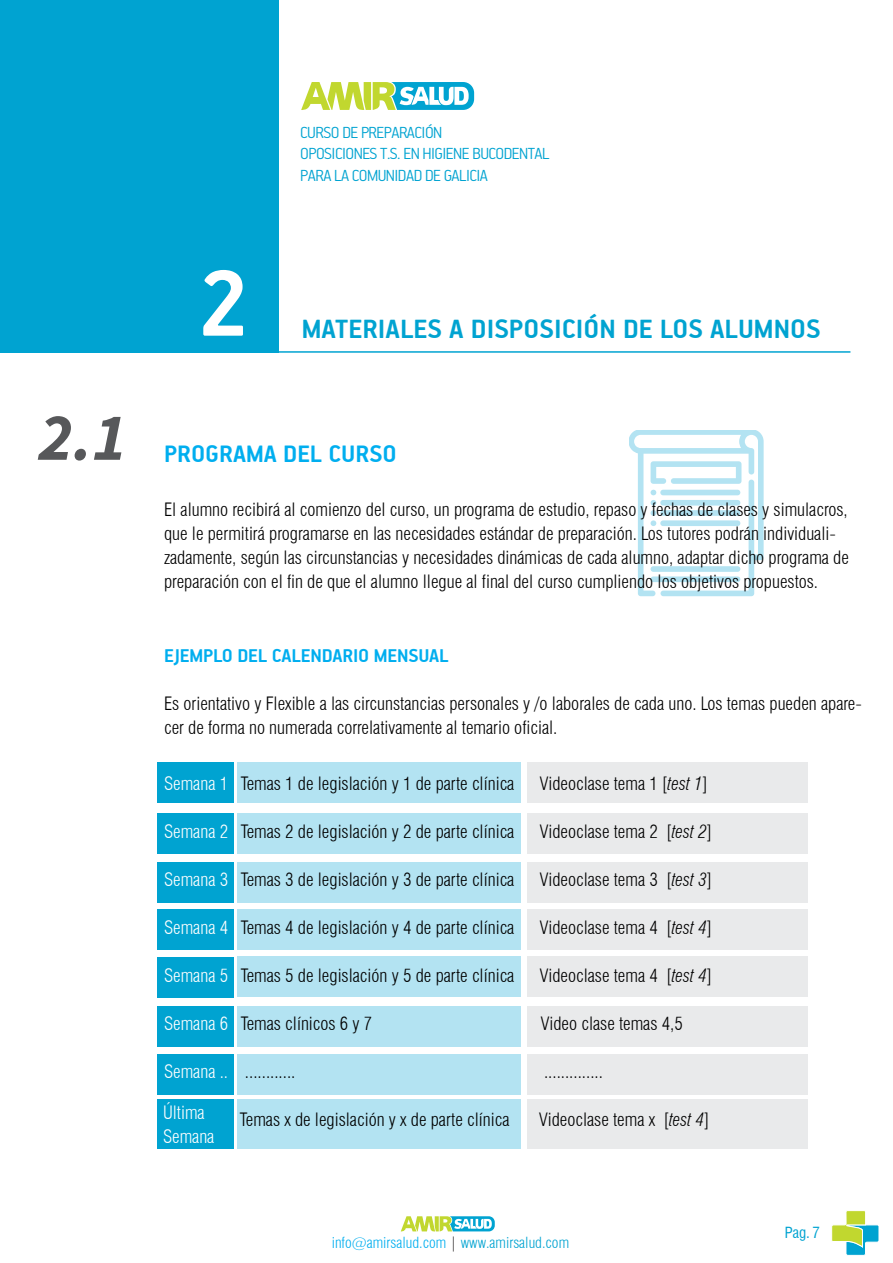
<style>
.page{position:relative;width:893px;height:1263px;background:#fff}
.page>*{position:absolute;margin:0;border:0;box-sizing:border-box;transform-origin:0 0}
.t1{font:700 105px "PF Handbook Pro";color:#fff}
.t2{font:italic 700 67.5px "Source Sans Pro";color:#57585a}
.t3{font:700 30px "PF Handbook Pro";color:#00a3d1}
.t4{font:700 27px "PF Handbook Pro";color:#00aeef}
.t5{font:700 21px "PF Handbook Pro";letter-spacing:-.01em;color:#00aeef}
.t6{font:300 condensed 18px/24px "Swiss 721 BT";color:#000}
.t7{font:300 18px "PF Handbook W01";letter-spacing:-.03em;color:#00a3d1}
.t8{font:300 condensed 18px "Swiss 721 BT";color:#fff}
.t9{font:300 condensed 15px "Swiss 721 BT";color:#00aeef}
.t10{font:condensed 15px "Swiss 721 BT";color:#00a3d1}
.s1{color:#fff}
.s2{font-style:italic}
.s3{color:#231f20}
.s4{color:#00a3d1}
</style>
<div class="page">
<svg style="left:401px;top:1216px;width:94px;height:16px"></svg>
<svg style="left:831px;top:1210px;width:48px;height:46px"></svg>
<div style="left:0;top:0;width:278px;height:352px;background:#00a3d1"></div>
<hr style="left:0;top:351px;width:850px;height:2px;background:#00a3d1">
<svg style="left:301px;top:82px;width:173px;height:28px"></svg>
<div style="left:157px;top:762px;width:76px;height:40px;background:#00a3d1"></div>
<div style="left:237px;top:762px;width:284px;height:40px;background:#b3e3f2"></div>
<div style="left:237px;top:813px;width:284px;height:40px;background:#b3e3f2"></div>
<div style="left:237px;top:862px;width:284px;height:40px;background:#b3e3f2"></div>
<div style="left:237px;top:909px;width:284px;height:40px;background:#b3e3f2"></div>
<div style="left:237px;top:956px;width:284px;height:40px;background:#b3e3f2"></div>
<div style="left:237px;top:1006px;width:284px;height:40px;background:#b3e3f2"></div>
<div style="left:237px;top:1054px;width:284px;height:41px;background:#b3e3f2"></div>
<div style="left:237px;top:1099px;width:284px;height:50px;background:#b3e3f2"></div>
<div style="left:527px;top:762px;width:280px;height:40px;background:#e9eaeb"></div>
<div style="left:527px;top:813px;width:280px;height:40px;background:#e9eaeb"></div>
<div style="left:527px;top:862px;width:280px;height:40px;background:#e9eaeb"></div>
<div style="left:527px;top:909px;width:280px;height:40px;background:#e9eaeb"></div>
<div style="left:527px;top:956px;width:280px;height:40px;background:#e9eaeb"></div>
<div style="left:527px;top:1006px;width:280px;height:40px;background:#e9eaeb"></div>
<div style="left:527px;top:1054px;width:280px;height:41px;background:#e9eaeb"></div>
<div style="left:527px;top:1099px;width:280px;height:50px;background:#e9eaeb"></div>
<div style="left:157px;top:813px;width:76px;height:40px;background:#00a3d1"></div>
<div style="left:157px;top:862px;width:76px;height:40px;background:#00a3d1"></div>
<div style="left:157px;top:909px;width:76px;height:40px;background:#00a3d1"></div>
<div style="left:157px;top:957px;width:76px;height:40px;background:#00a3d1"></div>
<div style="left:157px;top:1006px;width:76px;height:40px;background:#00a3d1"></div>
<div style="left:157px;top:1099px;width:76px;height:50px;background:#00a3d1"></div>
<div style="left:157px;top:1054px;width:76px;height:41px;background:#00a3d1"></div>
<svg style="left:630px;top:431px;width:134px;height:165px"></svg>
<p class="t2" style="left:39px;top:392px;width:90px">2.1</p>
<p class="t1" style="left:198px;top:240px;width:54px">2</p>
<p class="t7" style="left:300px;top:123px;width:144px">CURSO DE PREPARACIÓN</p>
<p class="t7" style="left:300px;top:145px;width:251px">OPOSICIONES T.S. EN HIGIENE BUCODENTAL</p>
<p class="t7" style="left:300px;top:166px;width:189px">PARA LA COMUNIDAD DE GALICIA</p>
<p class="t3" style="left:302px;top:310px;width:520px">MATERIALES A DISPOSICIÓN DE LOS ALUMNOS</p>
<p class="t4" style="left:164px;top:437px;width:234px">PROGRAMA DEL CURSO</p>
<p class="t6" style="left:164px;top:498px;width:686px">El alumno recibirá al comienzo del curso, un programa de estudio, repaso y fechas de clases y simulacros, que le permitirá programarse en las necesidades estándar de preparación. Los tutores podrán individuali&shy;zadamente, según las circunstancias y necesidades dinámicas de cada alumno, adaptar dicho programa de preparación con el fin de que el alumno llegue al final del curso cumpliendo los objetivos propuestos.</p>
<p class="t5" style="left:164px;top:642px;width:286px">EJEMPLO DEL CALENDARIO MENSUAL</p>
<p class="t6" style="left:164px;top:691px;width:699px">Es orientativo y Flexible a las circunstancias personales y /o laborales de cada uno. Los temas pueden apare&shy;cer de forma no numerada correlativamente al temario oficial.</p>
<p class="t6" style="left:164px;top:771px;width:352px"><span class="s1">Semana 1</span> Temas 1 de legislación y 1 de parte clínica</p>
<p class="t6" style="left:540px;top:771px;width:170px">Videoclase tema 1 [<span class="s2">test 1</span>]</p>
<p class="t6" style="left:164px;top:819px;width:352px"><span class="s1">Semana 2</span> Temas 2 de legislación y 2 de parte clínica</p>
<p class="t6" style="left:540px;top:819px;width:174px">Videoclase tema 2 [<span class="s2">test 2</span>]</p>
<p class="t6" style="left:164px;top:867px;width:352px"><span class="s1">Semana 3</span> Temas 3 de legislación y 3 de parte clínica</p>
<p class="t6" style="left:540px;top:867px;width:174px">Videoclase tema 3 [<span class="s2">test 3</span>]</p>
<p class="t6" style="left:164px;top:915px;width:352px"><span class="s1">Semana 4</span> Temas 4 de legislación y 4 de parte clínica</p>
<p class="t6" style="left:540px;top:915px;width:174px">Videoclase tema 4 [<span class="s2">test 4</span>]</p>
<p class="t6" style="left:164px;top:963px;width:352px"><span class="s1">Semana 5</span> Temas 5 de legislación y 5 de parte clínica</p>
<p class="t6" style="left:540px;top:963px;width:174px">Videoclase tema 4 [<span class="s2">test 4</span>]</p>
<p class="t6" style="left:164px;top:1011px;width:210px"><span class="s1">Semana 6</span> Temas clínicos 6 y 7</p>
<p class="t6" style="left:541px;top:1011px;width:143px">Video clase temas 4,5</p>
<p class="t6" style="left:164px;top:1059px;width:133px"><span class="s1">Semana ..</span> ............</p>
<p class="t6" style="left:544px;top:1059px;width:60px">..............</p>
<p class="t6" style="left:240px;top:1107px;width:271px">Temas x de legislación y x de parte clínica</p>
<p class="t6" style="left:539px;top:1107px;width:172px">Videoclase tema x [<span class="s2">test 4</span>]</p>
<p class="t8" style="left:163px;top:1102px;width:43px">Última</p>
<p class="t8" style="left:163px;top:1126px;width:53px">Semana</p>
<p class="t9" style="left:332px;top:1233px;width:239px">info@amirsalud.com <span class="s3">|</span> <span class="s4">www.amirsalud.com</span></p>
<p class="t10" style="left:785px;top:1224px;width:37px">Pag. 7</p>
</div>
